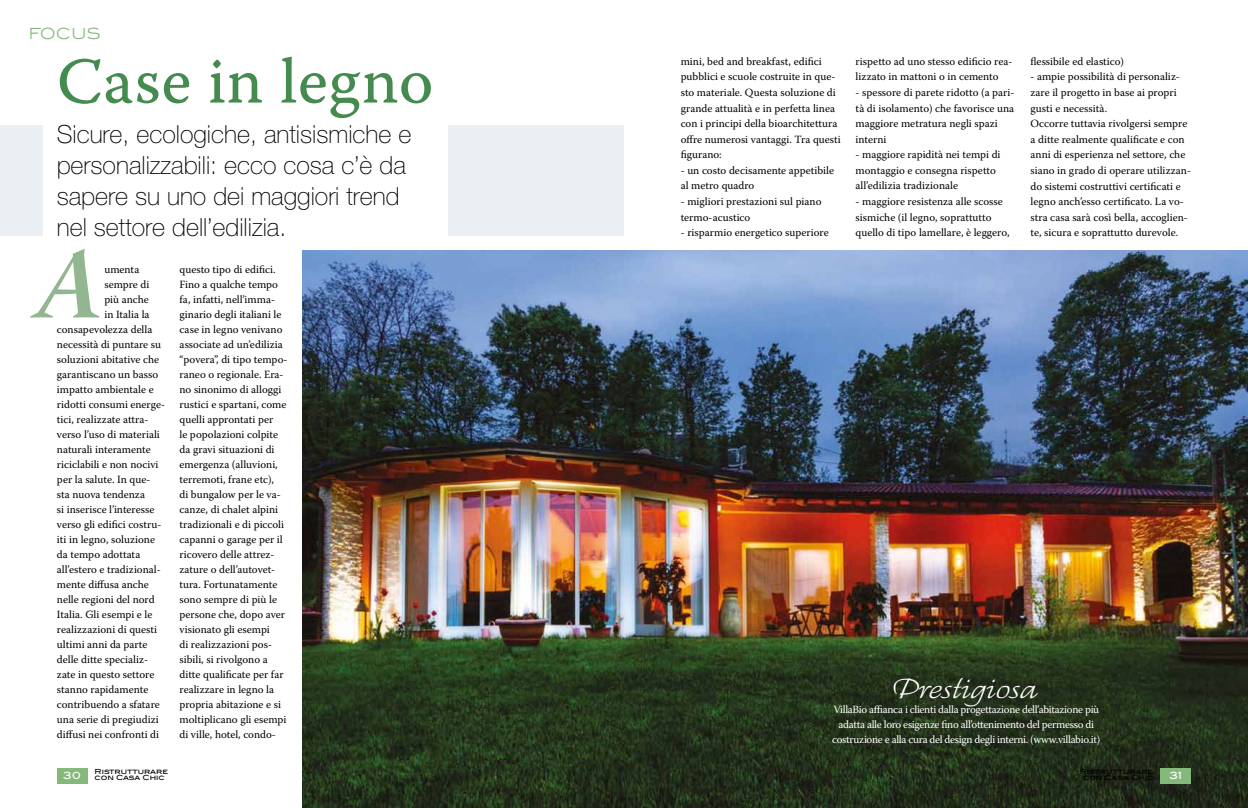
<style>
.page{position:relative;width:1248px;height:808px;background:#fff}
.page>*{position:absolute;margin:0;border:0;box-sizing:border-box;transform-origin:0 0}
.t1{font:100px "Warnock Pro Bold It Subh";color:#92b68f}
.t2{font:65px "Warnock Pro Capt";letter-spacing:.005em;color:#458b4f}
.t3{font:30px "Regallia ITC";letter-spacing:-.03em;color:#fff;scale:1.07 1}
.t4{font:100 25px/31px "Helvetica Neue LT Std";color:#000}
.t5{font:300 18px "Blair ITC";letter-spacing:-.01em;color:#85b97c}
.t6{font:11px/15px "Warnock Pro";color:#000}
.t7{font:11px/15px "Warnock Pro";letter-spacing:-.03em;color:#fff;text-align:center}
.t8{font:500 10px "Blair ITC";color:#fff}
.t9{font:500 7px/6px "Blair ITC";letter-spacing:-.01em;color:#000}
</style>
<div class="page">
<img style="left:303px;top:250px;width:944px;height:558px">
<div style="left:448px;top:125px;width:176px;height:111px;background:#e9eff3"></div>
<div style="left:0;top:125px;width:43px;height:111px;background:#e9eff3"></div>
<div style="left:57px;top:768px;width:31px;height:16px;background:#85b97c"></div>
<div style="left:1160px;top:768px;width:31px;height:16px;background:#85b97c"></div>
<h3 class="t5" style="left:28px;top:23px;width:74px">FOCUS</h3>
<h2 class="t2" style="left:57px;top:42px;width:378px">Case in legno</h2>
<h3 class="t4" style="left:57px;top:119px;width:356px">Sicure, ecologiche, antisismiche e personalizzabili: ecco cosa c’è da sapere su uno dei maggiori trend nel settore dell’edilizia.</h3>
<h1 class="t1" style="left:35px;top:224px;width:70px">A</h1>
<p class="t6" style="left:104px;top:261px;width:36px">umenta</p>
<p class="t6" style="left:104px;top:276px;width:46px">sempre di</p>
<p class="t6" style="left:104px;top:291px;width:46px">più anche</p>
<p class="t6" style="left:104px;top:306px;width:47px">in Italia la</p>
<p class="t6" style="left:57px;top:321px;width:97px">consapevolezza della</p>
<p class="t6" style="left:57px;top:336px;width:106px">necessità di puntare su</p>
<p class="t6" style="left:57px;top:351px;width:104px">soluzioni abitative che</p>
<p class="t6" style="left:57px;top:366px;width:103px">garantiscano un basso</p>
<p class="t6" style="left:57px;top:381px;width:98px">impatto ambientale e</p>
<p class="t6" style="left:57px;top:396px;width:110px">ridotti consumi energe-</p>
<p class="t6" style="left:57px;top:411px;width:93px">tici, realizzate attra-</p>
<p class="t6" style="left:57px;top:426px;width:104px">verso l’uso di materiali</p>
<p class="t6" style="left:57px;top:441px;width:95px">naturali interamente</p>
<p class="t6" style="left:57px;top:456px;width:103px">riciclabili e non nocivi</p>
<p class="t6" style="left:57px;top:471px;width:95px">per la salute. In que-</p>
<p class="t6" style="left:57px;top:486px;width:90px">sta nuova tendenza</p>
<p class="t6" style="left:57px;top:501px;width:99px">si inserisce l’interesse</p>
<p class="t6" style="left:57px;top:516px;width:106px">verso gli edifici costru-</p>
<p class="t6" style="left:57px;top:531px;width:100px">iti in legno, soluzione</p>
<p class="t6" style="left:57px;top:546px;width:85px">da tempo adottata</p>
<p class="t6" style="left:57px;top:561px;width:105px">all’estero e tradizional-</p>
<p class="t6" style="left:57px;top:576px;width:93px">mente diffusa anche</p>
<p class="t6" style="left:57px;top:591px;width:99px">nelle regioni del nord</p>
<p class="t6" style="left:57px;top:606px;width:97px">Italia. Gli esempi e le</p>
<p class="t6" style="left:57px;top:621px;width:102px">realizzazioni di questi</p>
<p class="t6" style="left:57px;top:636px;width:92px">ultimi anni da parte</p>
<p class="t6" style="left:57px;top:651px;width:93px">delle ditte specializ-</p>
<p class="t6" style="left:57px;top:666px;width:99px">zate in questo settore</p>
<p class="t6" style="left:57px;top:681px;width:93px">stanno rapidamente</p>
<p class="t6" style="left:57px;top:697px;width:104px">contribuendo a sfatare</p>
<p class="t6" style="left:57px;top:712px;width:103px">una serie di pregiudizi</p>
<p class="t6" style="left:57px;top:727px;width:104px">diffusi nei confronti di</p>
<p class="t6" style="left:179px;top:262px;width:109px">questo tipo di edifici.<br>Fino a qualche tempo fa, infatti, nell’imma&shy;ginario degli italiani le case in legno venivano associate ad un’edilizia “povera”, di tipo tempo&shy;raneo o regionale. Era&shy;no sinonimo di alloggi rustici e spartani, come quelli approntati per<br>le popolazioni colpite da gravi situazioni di emergenza (alluvioni, terremoti, frane etc),<br>di bungalow per le va&shy;canze, di chalet alpini tradizionali e di piccoli capanni o garage per il ricovero delle attrez&shy;zature o dell’autovet&shy;tura. Fortunatamente sono sempre di più le persone che, dopo aver visionato gli esempi<br>di realizzazioni pos&shy;sibili, si rivolgono a ditte qualificate per far realizzare in legno la propria abitazione e si moltiplicano gli esempi di ville, hotel, condo-</p>
<p class="t6" style="left:680px;top:53px;width:161px;line-height:15.6px">mini, bed and breakfast, edifici pubblici e scuole costruite in que&shy;sto materiale. Questa soluzione di grande attualità e in perfetta linea con i principi della bioarchitettura offre numerosi vantaggi. Tra questi figurano:</p>
<p class="t6" style="left:680px;top:162px;width:155px;line-height:15.6px">- un costo decisamente appetibile al metro quadro</p>
<p class="t6" style="left:680px;top:193px;width:142px;line-height:15.6px">- migliori prestazioni sul piano termo-acustico</p>
<p class="t6" style="left:680px;top:225px;width:149px">- risparmio energetico superiore</p>
<p class="t6" style="left:855px;top:53px;width:158px;line-height:15.6px">rispetto ad uno stesso edificio rea&shy;lizzato in mattoni o in cemento</p>
<p class="t6" style="left:855px;top:84px;width:160px;line-height:15.6px">- spessore di parete ridotto (a pari&shy;tà di isolamento) che favorisce una maggiore metratura negli spazi interni</p>
<p class="t6" style="left:855px;top:147px;width:146px;line-height:15.6px">- maggiore rapidità nei tempi di montaggio e consegna rispetto all’edilizia tradizionale</p>
<p class="t6" style="left:855px;top:193px;width:155px;line-height:15.6px">- maggiore resistenza alle scosse sismiche (il legno, soprattutto quello di tipo lamellare, è leggero,</p>
<p class="t6" style="left:1030px;top:54px;width:95px">flessibile ed elastico)</p>
<p class="t6" style="left:1030px;top:69px;width:162px;line-height:15.6px">- ampie possibilità di personaliz&shy;zare il progetto in base ai propri gusti e necessità.<br>Occorre tuttavia rivolgersi sempre a ditte realmente qualificate e con anni di esperienza nel settore, che siano in grado di operare utilizzan&shy;do sistemi costruttivi certificati e legno anch’esso certificato. La vo&shy;stra casa sarà così bella, accoglien&shy;te, sicura e soprattutto durevole.</p>
<h3 class="t3" style="left:893px;top:672px;width:137px">Prestigiosa</h3>
<p class="t7" style="left:832px;top:701px;width:270px">VillaBio affianca i clienti dalla progettazione dell’abitazione più adatta alle loro esigenze fino all’ottenimento del permesso di costruzione e alla cura del design degli interni. (www.villabio.it)</p>
<p class="t8" style="left:63px;top:769px;width:19px">30</p>
<p class="t9" style="left:95px;top:769px;width:75px">Ristrutturare con Casa Chic</p>
<p class="t8" style="left:1169px;top:769px;width:14px">31</p>
<p class="t9" style="left:1079px;top:769px;width:75px;text-align:center">Ristrutturare con Casa Chic</p>
</div>
